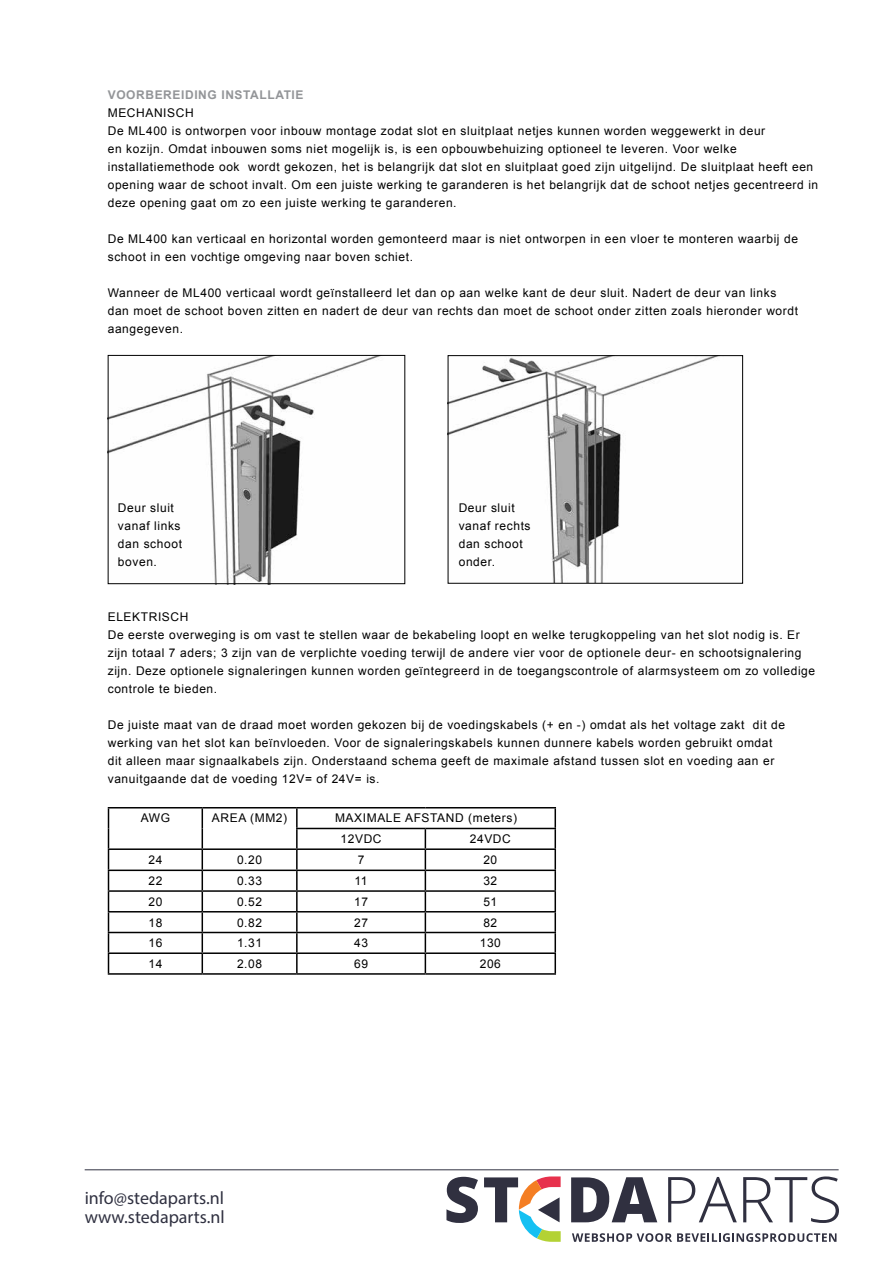
<style>
.page{position:relative;width:893px;height:1263px;background:#fff}
.page>*{position:absolute;margin:0;border:0;box-sizing:border-box;transform-origin:0 0}
.t1{font:18px/19.5px "Myriad Pro";color:#303141}
.t2{font:12px/18px "Arial";letter-spacing:.05em;color:#000}
.t3{font:700 12px "Arial";letter-spacing:.05em;color:#939598}
</style>
<div class="page">
<hr style="left:425px;top:828px;width:131px;height:1px;background:#000">
<hr style="left:425px;top:848px;width:131px;height:2px;background:#000">
<hr style="left:425px;top:869px;width:131px;height:2px;background:#000">
<hr style="left:425px;top:890px;width:131px;height:2px;background:#000">
<hr style="left:425px;top:911px;width:131px;height:1px;background:#000">
<hr style="left:425px;top:932px;width:131px;height:1px;background:#000">
<hr style="left:425px;top:952px;width:131px;height:2px;background:#000">
<hr style="left:425px;top:973px;width:131px;height:2px;background:#000">
<hr style="left:554px;top:808px;width:2px;height:20px;background:#000">
<svg style="left:554px;top:829px;width:2px;height:82px"></svg>
<hr style="left:554px;top:912px;width:2px;height:20px;background:#000">
<svg style="left:554px;top:933px;width:2px;height:40px"></svg>
<hr style="left:108px;top:807px;width:94px;height:1px;background:#000">
<hr style="left:108px;top:848px;width:94px;height:2px;background:#000">
<hr style="left:108px;top:869px;width:94px;height:2px;background:#000">
<hr style="left:108px;top:890px;width:94px;height:2px;background:#000">
<hr style="left:108px;top:911px;width:94px;height:1px;background:#000">
<svg style="left:108px;top:808px;width:1px;height:165px"></svg>
<hr style="left:108px;top:932px;width:94px;height:1px;background:#000">
<hr style="left:108px;top:952px;width:94px;height:2px;background:#000">
<hr style="left:108px;top:973px;width:94px;height:2px;background:#000">
<hr style="left:202px;top:807px;width:95px;height:1px;background:#000">
<hr style="left:202px;top:848px;width:95px;height:2px;background:#000">
<hr style="left:202px;top:869px;width:95px;height:2px;background:#000">
<hr style="left:202px;top:890px;width:95px;height:2px;background:#000">
<hr style="left:202px;top:911px;width:95px;height:1px;background:#000">
<svg style="left:202px;top:808px;width:1px;height:165px"></svg>
<hr style="left:202px;top:932px;width:95px;height:1px;background:#000">
<hr style="left:202px;top:952px;width:95px;height:2px;background:#000">
<hr style="left:202px;top:973px;width:95px;height:2px;background:#000">
<hr style="left:297px;top:807px;width:128px;height:1px;background:#000">
<hr style="left:296px;top:808px;width:2px;height:20px;background:#000">
<hr style="left:425px;top:807px;width:131px;height:1px;background:#000">
<hr style="left:296px;top:828px;width:129px;height:1px;background:#000">
<hr style="left:297px;top:848px;width:128px;height:2px;background:#000">
<hr style="left:297px;top:869px;width:128px;height:2px;background:#000">
<hr style="left:297px;top:890px;width:128px;height:2px;background:#000">
<svg style="left:296px;top:829px;width:2px;height:82px"></svg>
<hr style="left:297px;top:911px;width:128px;height:1px;background:#000">
<hr style="left:296px;top:912px;width:2px;height:20px;background:#000">
<svg style="left:296px;top:933px;width:2px;height:40px"></svg>
<svg style="left:425px;top:829px;width:1px;height:144px"></svg>
<hr style="left:297px;top:932px;width:128px;height:1px;background:#000">
<hr style="left:297px;top:952px;width:128px;height:2px;background:#000">
<hr style="left:297px;top:973px;width:128px;height:2px;background:#000">
<img style="left:450px;top:357px;width:267px;height:225px">
<img style="left:110px;top:357px;width:269px;height:225px">
<div style="left:108px;top:355px;width:297px;height:229px;border:1px solid #000"></div>
<div style="left:448px;top:355px;width:295px;height:229px;border:1px solid #000"></div>
<svg style="left:572px;top:1233px;width:264px;height:9px"></svg>
<svg style="left:446px;top:1177px;width:32px;height:46px"></svg>
<svg style="left:571px;top:1177px;width:86px;height:45px"></svg>
<svg style="left:668px;top:1177px;width:69px;height:45px"></svg>
<svg style="left:743px;top:1176px;width:96px;height:47px"></svg>
<svg style="left:484px;top:1176px;width:77px;height:66px"></svg>
<hr style="left:85px;top:1169px;width:754px;height:1px;background:#303141">
<p class="t3" style="left:108px;top:87px;width:197px">VOORBEREIDING INSTALLATIE</p>
<p class="t2" style="left:108px;top:104px;width:87px">MECHANISCH</p>
<p class="t2" style="left:108px;top:122px;width:659px">De ML400 is ontworpen voor inbouw montage zodat slot en sluitplaat netjes kunnen worden weggewerkt in deur</p>
<p class="t2" style="left:108px;top:140px;width:630px">en kozijn. Omdat inbouwen soms niet mogelijk is is, een opbouwbehuizing optioneel te leveren. Voor welke</p>
<p class="t2" style="left:248px;top:158px;width:567px">wordt gekozen, het is belangrijk dat slot en sluitplaat goed zijn uitgelijnd. De sluitplaat heeft een</p>
<p class="t2" style="left:108px;top:158px;width:712px">installatiemethode ook<br>opening waar de schoot invalt. Om een juiste werking te garanderen is het belangrijk dat de schoot netjes gecentreerd in deze opening gaat om zo een juiste werking te garanderen.</p>
<p class="t2" style="left:108px;top:230px;width:692px">De ML400 kan verticaal en horizontal worden gemonteerd maar is niet ontworpen in een vloer te monteren waarbij de schoot in een vochtige omgeving naar boven schiet.</p>
<p class="t2" style="left:108px;top:284px;width:692px">Wanneer de ML400 verticaal wordt geïnstalleerd let dan op aan welke kant de deur sluit. Nadert de deur van links dan moet de schoot boven zitten en nadert de deur van rechts dan moet de schoot onder zitten zoals hieronder wordt aangegeven.</p>
<p class="t2" style="left:118px;top:498px;width:66px">Deur sluit vanaf links dan schoot boven.</p>
<p class="t2" style="left:459px;top:498px;width:73px">Deur sluit vanaf rechts dan schoot onder.</p>
<p class="t2" style="left:108px;top:608px;width:709px">ELEKTRISCH<br>De eerste overweging is om vast te stellen waar de bekabeling loopt en welke terugkoppeling van het slot nodig is. Er zijn totaal 7 aders; 3 zijn van de verplichte voeding terwijl de andere vier voor de optionele deur- en schootsignalering zijn. Deze optionele signaleringen kunnen worden geïntegreerd in de toegangscontrole of alarmsysteem om zo volledige controle te bieden.</p>
<p class="t2" style="left:753px;top:716px;width:34px">dit de</p>
<p class="t2" style="left:108px;top:716px;width:668px">De juiste maat van de draad moet worden gekozen bij de voedingskabels (+ en -) omdat als het voltage zakt werking van het slot kan beïnvloeden. Voor de signaleringskabels kunnen dunnere kabels worden gebruikt omdat dit alleen maar signaalkabels zijn. Onderstaand schema geeft de maximale afstand tussen slot en voeding aan er vanuitgaande dat de voeding 12V= of 24V= is.</p>
<p class="t2" style="left:335px;top:809px;width:184px">MAXIMALE AFSTAND (meters(</p>
<p class="t2" style="left:141px;top:809px;width:31px">AWG</p>
<p class="t2" style="left:212px;top:809px;width:77px">AREA (MM2)</p>
<p class="t2" style="left:341px;top:830px;width:43px">12VDC</p>
<p class="t2" style="left:470px;top:830px;width:43px">24VDC</p>
<p class="t2" style="left:148px;top:851px;width:15px">24</p>
<p class="t2" style="left:237px;top:851px;width:27px">0.20</p>
<p class="t2" style="left:358px;top:851px;width:8px">7</p>
<p class="t2" style="left:483px;top:851px;width:15px">20</p>
<p class="t2" style="left:148px;top:872px;width:15px">22</p>
<p class="t2" style="left:237px;top:872px;width:27px">0.33</p>
<p class="t2" style="left:355px;top:872px;width:15px">11</p>
<p class="t2" style="left:483px;top:872px;width:15px">32</p>
<p class="t2" style="left:148px;top:893px;width:15px">20</p>
<p class="t2" style="left:237px;top:893px;width:27px">0.52</p>
<p class="t2" style="left:354px;top:893px;width:15px">17</p>
<p class="t2" style="left:483px;top:893px;width:15px">51</p>
<p class="t2" style="left:148px;top:913px;width:15px">18</p>
<p class="t2" style="left:237px;top:913px;width:27px">0.82</p>
<p class="t2" style="left:354px;top:913px;width:15px">27</p>
<p class="t2" style="left:483px;top:913px;width:15px">82</p>
<p class="t2" style="left:148px;top:934px;width:15px">16</p>
<p class="t2" style="left:237px;top:934px;width:27px">1.31</p>
<p class="t2" style="left:354px;top:934px;width:15px">43</p>
<p class="t2" style="left:480px;top:934px;width:23px">130</p>
<p class="t2" style="left:148px;top:955px;width:15px">14</p>
<p class="t2" style="left:237px;top:955px;width:27px">2.08</p>
<p class="t2" style="left:354px;top:955px;width:15px">69</p>
<p class="t2" style="left:480px;top:955px;width:23px">206</p>
<h1 class="t1" style="left:85px;top:1188px;width:142px">info@stedaparts.nl www.stedaparts.nl</h1>
</div>
